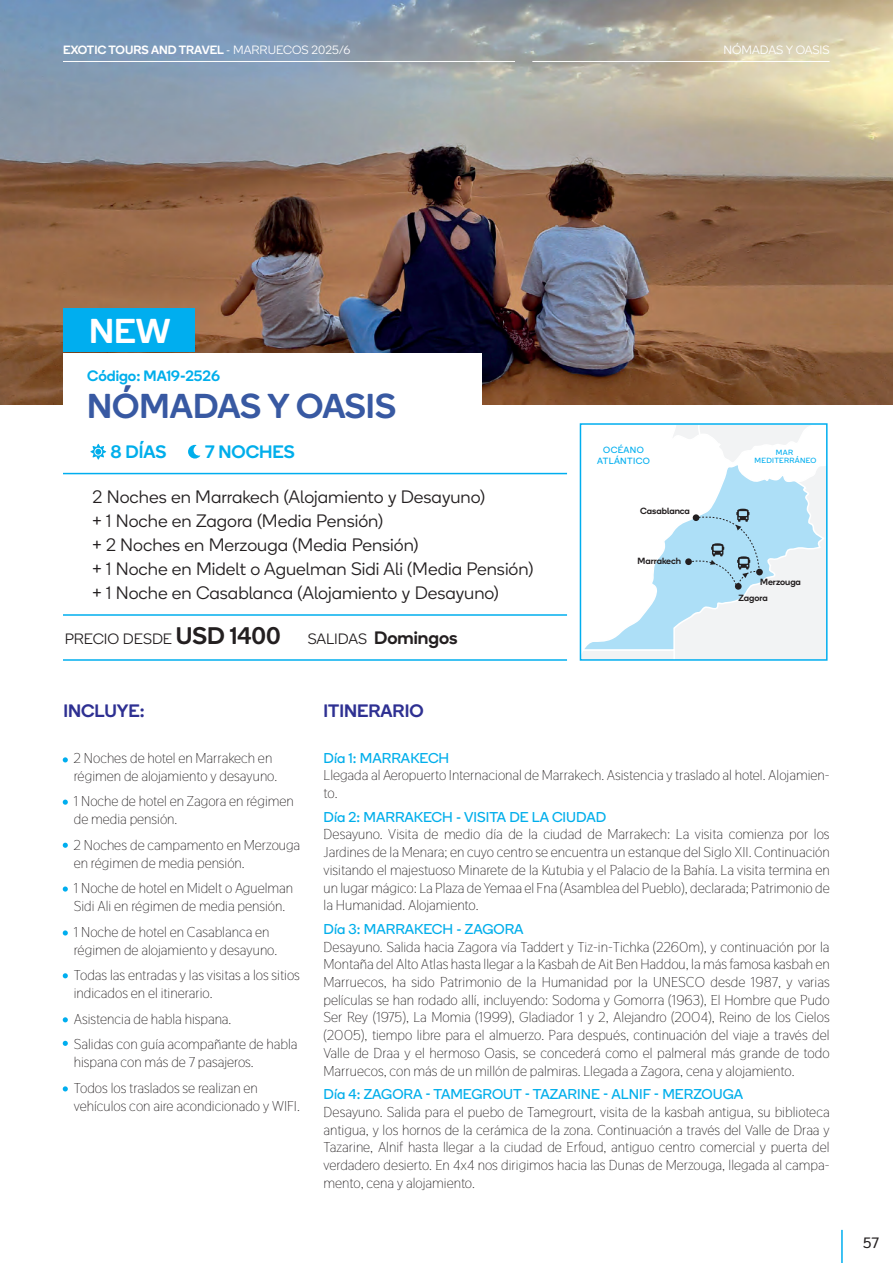
<style>
.page{position:relative;width:893px;height:1263px;background:#fff}
.page>*{position:absolute;margin:0;border:0;box-sizing:border-box;transform-origin:0 0}
.t1{font:500 34.5px "Boing";color:#3859a2}
.t2{font:500 34.5px "Boing";color:#fff}
.t3{font:300 18px/24px "Boing";color:#231f20}
.t4{font:500 18px "Boing";color:#2e3092}
.t5{font:500 18px "Boing";color:#00aeeb}
.t6{font:300 15px "Boing";color:#231f20}
.t7{font:500 15px "Boing";color:#00aeeb}
.t8{font:700 15px "Thasadith";color:#231f20}
.t9{font:14.25px/17.7px "Thasadith";color:#231f20}
.t10{font:14.25px "Boing";color:#00aeeb}
.t11{font:500 12px "Boing";color:#fff}
.t12{font:300 12px "Boing";color:#fff}
.t13{font:500 9px/15.5px "Boing";color:#231f20}
.t14{font:9px/10.8px "Boing";letter-spacing:.04em;color:#00aeef;text-align:center}
.t15{font:7.5px/7.6px "Boing";letter-spacing:.04em;color:#00aeef;text-align:center}
.s1{font-weight:300}
.s2{font-weight:500;font-size:24px}
.s3{font-weight:500;font-size:18px}
</style>
<div class="page">
<img style="left:0;top:0;width:893px;height:405px">
<div style="left:63px;top:353px;width:418px;height:149px;background:#fff"></div>
<hr style="left:63px;top:61px;width:452px;height:1px;background:#fff">
<hr style="left:532px;top:61px;width:298px;height:1px;background:#fff">
<hr style="left:63px;top:473px;width:504px;height:1px;background:#00aeef">
<svg style="left:63px;top:757px;width:5px;height:5px"></svg>
<svg style="left:63px;top:800px;width:5px;height:5px"></svg>
<svg style="left:63px;top:843px;width:5px;height:5px"></svg>
<svg style="left:63px;top:886px;width:5px;height:6px"></svg>
<svg style="left:63px;top:930px;width:5px;height:5px"></svg>
<svg style="left:63px;top:973px;width:5px;height:5px"></svg>
<svg style="left:63px;top:1017px;width:5px;height:5px"></svg>
<svg style="left:63px;top:1041px;width:5px;height:5px"></svg>
<svg style="left:63px;top:1086px;width:5px;height:5px"></svg>
<svg style="left:90px;top:444px;width:16px;height:16px"></svg>
<svg style="left:188px;top:445px;width:12px;height:13px"></svg>
<hr style="left:63px;top:614px;width:504px;height:2px;background:#00aeef">
<hr style="left:63px;top:659px;width:504px;height:2px;background:#00aeef">
<svg style="left:580px;top:424px;width:247px;height:236px"></svg>
<div style="left:685px;top:558px;width:7px;height:7px;background:#231f20;border-radius:50%"></div>
<div style="left:693px;top:514px;width:6px;height:7px;background:#231f20;border-radius:50%"></div>
<hr style="left:841px;top:1230px;width:2px;height:33px;background:#00aeef">
<div style="left:63px;top:308px;width:132px;height:44px;background:#00aeef"></div>
<p class="t11" style="left:63px;top:42px;width:289px">EXOTIC TOURS AND TRAVEL <span class="s1">- MARRUECOS 2025/6</span></p>
<p class="t12" style="left:723px;top:42px;width:108px">NÓMADAS Y OASIS</p>
<h1 class="t2" style="left:89px;top:308px;width:83px">NEW</h1>
<p class="t7" style="left:87px;top:365px;width:134px">Código: MA19-2526</p>
<h1 class="t1" style="left:87px;top:383px;width:310px">NÓMADAS Y OASIS</h1>
<p class="t5" style="left:111px;top:439px;width:57px">8 DÍAS</p>
<p class="t5" style="left:205px;top:439px;width:91px">7 NOCHES</p>
<p class="t14" style="left:597px;top:445px;width:54px">OCÉANO<br>ATLÁNTICO</p>
<p class="t15" style="left:754px;top:448px;width:64px">MAR<br>MEDITERRÁNEO</p>
<p class="t3" style="left:93px;top:485px;width:442px">2 Noches en Marrakech (Alojamiento y Desayuno)<br>+ 1 Noche en Zagora (Media Pensión)<br>+ 2 Noches en Merzouga (Media Pensión)<br>+ 1 Noche en Midelt o Aguelman Sidi Ali (Media Pensión) + 1 Noche en Casablanca (Alojamiento y Desayuno)</p>
<p class="t6" style="left:65px;top:630px;width:395px">PRECIO DESDE <span class="s2">USD 1400</span> SALIDAS <span class="s3">Domingos</span></p>
<p class="t13" style="left:640px;top:503px;width:51px">Casablanca</p>
<p class="t13" style="left:638px;top:553px;width:45px">Marrakech</p>
<p class="t13" style="left:738px;top:574px;width:64px;text-indent:22px">Merzouga<br>Zagora</p>
<p class="t4" style="left:63px;top:698px;width:83px">INCLUYE:</p>
<p class="t4" style="left:324px;top:698px;width:102px">ITINERARIO</p>
<p class="t10" style="left:324px;top:748px;width:127px">Día 1: MARRAKECH</p>
<p class="t9" style="left:324px;top:767px;width:508px">Llegada al Aeropuerto Internacional de Marrakech. Asistencia y traslado al hotel. Alojamien&shy;to.</p>
<p class="t10" style="left:324px;top:807px;width:284px">Día 2: MARRAKECH - VISITA DE LA CIUDAD</p>
<p class="t9" style="left:324px;top:826px;width:508px;text-align:justify">Desayuno. Visita de medio día de la ciudad de Marrakech: La visita comienza por los Jardines de la Menara; en cuyo centro se encuentra un estanque del Siglo XII. Continuación visitando el majestuoso Minarete de la Kutubia y el Palacio de la Bahía. La visita termina en un lugar mágico: La Plaza de Yemaa el Fna (Asamblea del Pueblo), declarada; Patrimonio de la Humanidad. Alojamiento.</p>
<p class="t10" style="left:324px;top:920px;width:201px">Día 3: MARRAKECH - ZAGORA</p>
<p class="t9" style="left:324px;top:938px;width:508px;text-align:justify">Desayuno. Salida hacia Zagora vía Taddert y Tiz-in-Tichka (2260m), y continuación por la Montaña del Alto Atlas hasta llegar a la Kasbah de Ait Ben Haddou, la más famosa kasbah en Marruecos, ha sido Patrimonio de la Humanidad por la UNESCO desde 1987, y varias películas se han rodado allí, incluyendo: Sodoma y Gomorra (1963), El Hombre que Pudo Ser Rey (1975), La Momia (1999), Gladiador 1 y 2, Alejandro (2004), Reino de los Cielos (2005), tiempo libre para el almuerzo. Para después, continuación del viaje a través del Valle de Draa y el hermoso Oasis, se concederá como el palmeral más grande de todo Marruecos, con más de un millón de palmiras. Llegada a Zagora, cena y alojamiento.</p>
<p class="t10" style="left:324px;top:1085px;width:421px">Día 4: ZAGORA - TAMEGROUT - TAZARINE - ALNIF - MERZOUGA</p>
<p class="t9" style="left:324px;top:1103px;width:508px;text-align:justify">Desayuno. Salida para el puebo de Tamegrourt, visita de la kasbah antigua, su biblioteca antigua, y los hornos de la cerámica de la zona. Continuación a través del Valle de Draa y Tazarine, Alnif hasta llegar a la ciudad de Erfoud, antiguo centro comercial y puerta del verdadero desierto. En 4x4 nos dirigimos hacia las Dunas de Merzouga, llegada al campa&shy;mento, cena y alojamiento.</p>
<p class="t9" style="left:74px;top:749px;width:205px">2 Noches de hotel en Marrakech en régimen de alojamiento y desayuno.</p>
<p class="t9" style="left:74px;top:793px;width:221px">1 Noche de hotel en Zagora en régimen de media pensión.</p>
<p class="t9" style="left:74px;top:836px;width:228px">2 Noches de campamento en Merzouga en régimen de media pensión.</p>
<p class="t9" style="left:74px;top:880px;width:221px">1 Noche de hotel en Midelt o Aguelman<br>Sidi Ali en régimen de media pensión.</p>
<p class="t9" style="left:74px;top:923px;width:205px">1 Noche de hotel en Casablanca en régimen de alojamiento y desayuno.</p>
<p class="t9" style="left:74px;top:967px;width:228px">Todas las entradas y las visitas a los sitios indicados en el itinerario.</p>
<p class="t9" style="left:74px;top:1006px;width:225px;line-height:25.5px">Asistencia de habla hispana.<br>Salidas con guía acompañante de habla</p>
<p class="t9" style="left:74px;top:1050px;width:185px;line-height:25.5px">hispana con más de 7 pasajeros.<br>Todos los traslados se realizan en</p>
<p class="t9" style="left:74px;top:1097px;width:228px">vehículos con aire acondicionado y WIFI.</p>
<p class="t8" style="left:863px;top:1230px;width:18px">57</p>
</div>
